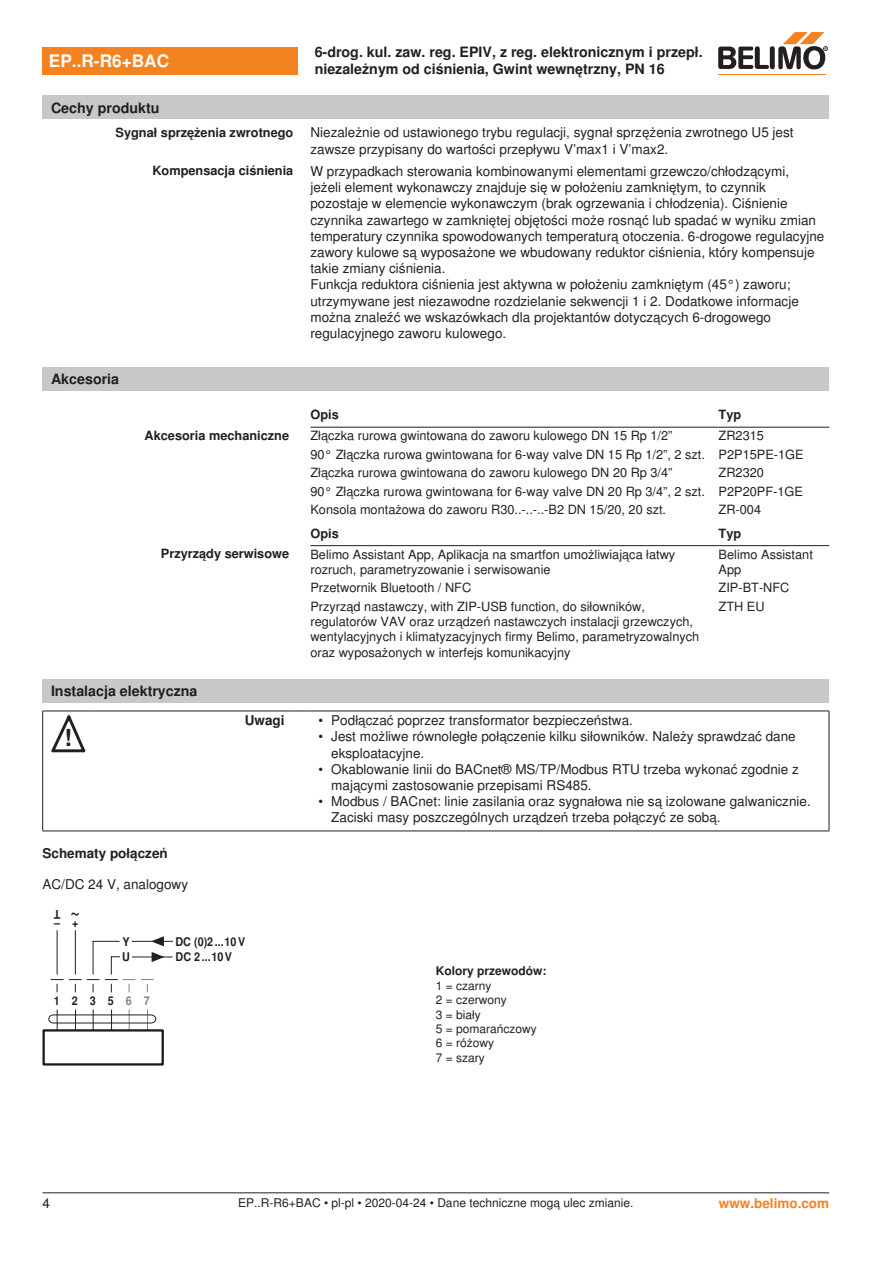
<style>
.page{position:relative;width:893px;height:1263px;background:#fff}
.page>*{position:absolute;margin:0;border:0;box-sizing:border-box;transform-origin:0 0}
.t1{font:700 23.55px "Nimbus Sans BEL";color:#231f20}
.t2{font:700 18px "Nimbus Sans BEL";color:#231f20;scale:.9 1}
.t3{font:700 17.25px "Nimbus Sans BEL";color:#fff}
.t4{font:700 14.25px/17.1px "Nimbus Sans BEL";color:#231f20}
.t5{font:13.5px/16.2px "Nimbus Sans BEL";color:#231f20}
.t6{font:700 13.5px "Nimbus Sans BEL";color:#231f20}
.t7{font:700 13.5px "Nimbus Sans BEL";color:#f58220}
.t8{font:12.75px/15.3px "Nimbus Sans BEL";color:#231f20}
.t9{font:700 12.75px "Nimbus Sans BEL";color:#231f20}
.t10{font:12px/14.4px "Nimbus Sans BEL";color:#231f20}
.t11{font:700 12px/15.3px "Nimbus Sans BEL";letter-spacing:.14em;color:#231f20;scale:.9 1}
.t12{font:700 12px "Nimbus Sans BEL";color:#231f20}
.s1{color:#808285}
</style>
<div class="page">
<div style="left:43px;top:368px;width:786px;height:23px;background:#c7c8ca"></div>
<hr style="left:310px;top:427px;width:409px;height:1px;background:#231f20">
<hr style="left:719px;top:427px;width:110px;height:1px;background:#231f20">
<hr style="left:310px;top:545px;width:409px;height:1px;background:#231f20">
<hr style="left:719px;top:545px;width:110px;height:1px;background:#231f20">
<div style="left:43px;top:679px;width:786px;height:23px;background:#c7c8ca"></div>
<hr style="left:42px;top:711px;width:1px;height:120px;background:#231f20">
<hr style="left:829px;top:711px;width:1px;height:120px;background:#231f20">
<hr style="left:43px;top:711px;width:51px;height:1px;background:#231f20">
<hr style="left:94px;top:711px;width:199px;height:1px;background:#231f20">
<svg style="left:293px;top:711px;width:17px;height:1px"></svg>
<hr style="left:310px;top:711px;width:519px;height:1px;background:#231f20">
<hr style="left:43px;top:831px;width:51px;height:1px;background:#231f20">
<hr style="left:94px;top:831px;width:199px;height:1px;background:#231f20">
<svg style="left:293px;top:831px;width:17px;height:1px"></svg>
<hr style="left:310px;top:831px;width:519px;height:1px;background:#231f20">
<svg style="left:51px;top:715px;width:34px;height:38px"></svg>
<svg style="left:51px;top:979px;width:12px;height:13px"></svg>
<svg style="left:69px;top:979px;width:30px;height:13px"></svg>
<svg style="left:141px;top:979px;width:13px;height:13px"></svg>
<svg style="left:48px;top:1009px;width:108px;height:20px"></svg>
<div style="left:43px;top:1029px;width:121px;height:36px;border:2px solid #1a161a"></div>
<svg style="left:94px;top:941px;width:26px;height:1px"></svg>
<hr style="left:57px;top:930px;width:1px;height:45px;background:#231f20">
<hr style="left:75px;top:930px;width:1px;height:44px;background:#231f20">
<hr style="left:93px;top:941px;width:1px;height:33px;background:#231f20">
<svg style="left:105px;top:956px;width:30px;height:36px"></svg>
<hr style="left:132px;top:941px;width:41px;height:1px;background:#231f20">
<svg style="left:151px;top:936px;width:13px;height:10px"></svg>
<hr style="left:132px;top:956px;width:41px;height:1px;background:#231f20">
<svg style="left:152px;top:952px;width:12px;height:10px"></svg>
<div style="left:43px;top:47px;width:255px;height:27px;background:#f58220"></div>
<hr style="left:718px;top:74px;width:107px;height:1px;background:#f58220">
<svg style="left:718px;top:32px;width:110px;height:38px"></svg>
<div style="left:43px;top:96px;width:786px;height:23px;background:#c7c8ca"></div>
<hr style="left:43px;top:1192px;width:786px;height:1px;background:#231f20">
<p class="t3" style="left:49px;top:51px;width:122px">EP..R-R6+BAC</p>
<p class="t4" style="left:315px;top:44px;width:390px">6-drog. kul. zaw. reg. EPIV, z reg. elektronicznym i przepł. niezależnym od ciśnienia, Gwint wewnętrzny, PN 16</p>
<p class="t4" style="left:51px;top:100px;width:110px">Cechy produktu</p>
<p class="t9" style="left:116px;top:125px;width:179px">Sygnał sprzężenia zwrotnego</p>
<p class="t5" style="left:310px;top:125px;width:485px">Niezależnie od ustawionego trybu regulacji, sygnał sprzężenia zwrotnego U5 jest zawsze przypisany do wartości przepływu V’max1 i V’max2.</p>
<p class="t9" style="left:152px;top:163px;width:143px">Kompensacja ciśnienia</p>
<p class="t5" style="left:310px;top:163px;width:515px">W przypadkach sterowania kombinowanymi elementami grzewczo/chłodzącymi,<br>jeżeli element wykonawczy znajduje się w położeniu zamkniętym, to czynnik pozostaje w elemencie wykonawczym (brak ogrzewania i chłodzenia). Ciśnienie czynnika zawartego w zamkniętej objętości może rosnąć lub spadać w wyniku zmian temperatury czynnika spowodowanych temperaturą otoczenia. 6-drogowe regulacyjne zawory kulowe są wyposażone we wbudowany reduktor ciśnienia, który kompensuje takie zmiany ciśnienia.<br>Funkcja reduktora ciśnienia jest aktywna w położeniu zamkniętym (45°) zaworu; utrzymywane jest niezawodne rozdzielanie sekwencji 1 i 2. Dodatkowe informacje można znaleźć we wskazówkach dla projektantów dotyczących 6-drogowego regulacyjnego zaworu kulowego.</p>
<p class="t4" style="left:51px;top:371px;width:70px">Akcesoria</p>
<p class="t9" style="left:310px;top:407px;width:30px">Opis</p>
<p class="t9" style="left:719px;top:407px;width:24px">Typ</p>
<p class="t9" style="left:145px;top:428px;width:146px">Akcesoria mechaniczne</p>
<p class="t8" style="left:310px;top:428px;width:364px">Złączka rurowa gwintowana do zaworu kulowego DN 15 Rp 1/2”</p>
<p class="t8" style="left:310px;top:427px;width:495px;line-height:18.5px;text-indent:408px">ZR2315<br>90° Złączka rurowa gwintowana for 6-way valve DN 15 Rp 1/2”, 2 szt. P2P15PE-1GE<br>Złączka rurowa gwintowana do zaworu kulowego DN 20 Rp 3/4”</p>
<p class="t8" style="left:310px;top:464px;width:494px;line-height:18.5px;text-indent:408px">ZR2320<br>90° Złączka rurowa gwintowana for 6-way valve DN 20 Rp 3/4”, 2 szt. P2P20PF-1GE<br>Konsola montażowa do zaworu R30..-..-..-B2 DN 15/20, 20 szt.</p>
<p class="t8" style="left:719px;top:502px;width:44px">ZR-004</p>
<p class="t9" style="left:310px;top:526px;width:30px">Opis</p>
<p class="t9" style="left:719px;top:526px;width:24px">Typ</p>
<p class="t9" style="left:161px;top:546px;width:130px">Przyrządy serwisowe</p>
<p class="t8" style="left:310px;top:547px;width:366px">Belimo Assistant App, Aplikacja na smartfon umożliwiająca łatwy rozruch, parametryzowanie i serwisowanie</p>
<p class="t8" style="left:719px;top:547px;width:96px">Belimo Assistant<br>App</p>
<p class="t8" style="left:310px;top:580px;width:162px">Przetwornik Bluetooth / NFC</p>
<p class="t8" style="left:719px;top:580px;width:72px">ZIP-BT-NFC</p>
<p class="t8" style="left:310px;top:599px;width:390px">Przyrząd nastawczy, with ZIP-USB function, do siłowników, regulatorów VAV oraz urządzeń nastawczych instalacji grzewczych, wentylacyjnych i klimatyzacyjnych firmy Belimo, parametryzowalnych oraz wyposażonych w interfejs komunikacyjny</p>
<p class="t8" style="left:719px;top:599px;width:48px">ZTH EU</p>
<p class="t4" style="left:51px;top:683px;width:148px">Instalacja elektryczna</p>
<h1 class="t1" style="left:64px;top:724px;width:9px">!</h1>
<p class="t6" style="left:245px;top:712px;width:41px">Uwagi</p>
<p class="t5" style="left:319px;top:713px;width:316px">• Podłączać poprzez transformator bezpieczeństwa.</p>
<p class="t5" style="left:331px;top:729px;width:466px;text-indent:-13px">• Jest możliwe równoległe połączenie kilku siłowników. Należy sprawdzać dane eksploatacyjne.</p>
<p class="t5" style="left:331px;top:761px;width:469px;text-indent:-13px">• Okablowanie linii do BACnet® MS/TP/Modbus RTU trzeba wykonać zgodnie z mającymi zastosowanie przepisami RS485.</p>
<p class="t5" style="left:331px;top:794px;width:481px;text-indent:-13px">• Modbus / BACnet: linie zasilania oraz sygnałowa nie są izolowane galwanicznie.<br>Zaciski masy poszczególnych urządzeń trzeba połączyć ze sobą.</p>
<p class="t6" style="left:43px;top:845px;width:127px">Schematy połączeń</p>
<p class="t5" style="left:43px;top:876px;width:147px">AC/DC 24 V, analogowy</p>
<p class="t11" style="left:60px;top:922px;width:9px;rotate:-180deg">T</p>
<h2 class="t2" style="left:80px;top:927px;width:12px;rotate:-180deg">~</h2>
<p class="t11" style="left:72px;top:915px;width:9px">+</p>
<p class="t11" style="left:54px;top:915px;width:8px">–</p>
<p class="t11" style="left:122px;top:934px;width:10px">Y<br>U</p>
<p class="t11" style="left:54px;top:993px;width:108px">1235<span class="s1">67</span></p>
<p class="t11" style="left:176px;top:933px;width:79px">DC (0)2 ...10V</p>
<p class="t11" style="left:176px;top:949px;width:64px">DC 2...10V</p>
<p class="t12" style="left:436px;top:964px;width:112px">Kolory przewodów:</p>
<p class="t10" style="left:436px;top:978px;width:103px">1 = czarny<br>2 = czerwony<br>3 = biały<br>5 = pomarańczowy<br>6 = różowy<br>7 = szary</p>
<p class="t5" style="left:43px;top:1196px;width:9px">4</p>
<p class="t10" style="left:238px;top:1196px;width:397px">EP..R-R6+BAC • pl-pl • 2020-04-24 • Dane techniczne mogą ulec zmianie.</p>
<p class="t7" style="left:719px;top:1195px;width:112px">www.belimo.com</p>
</div>
